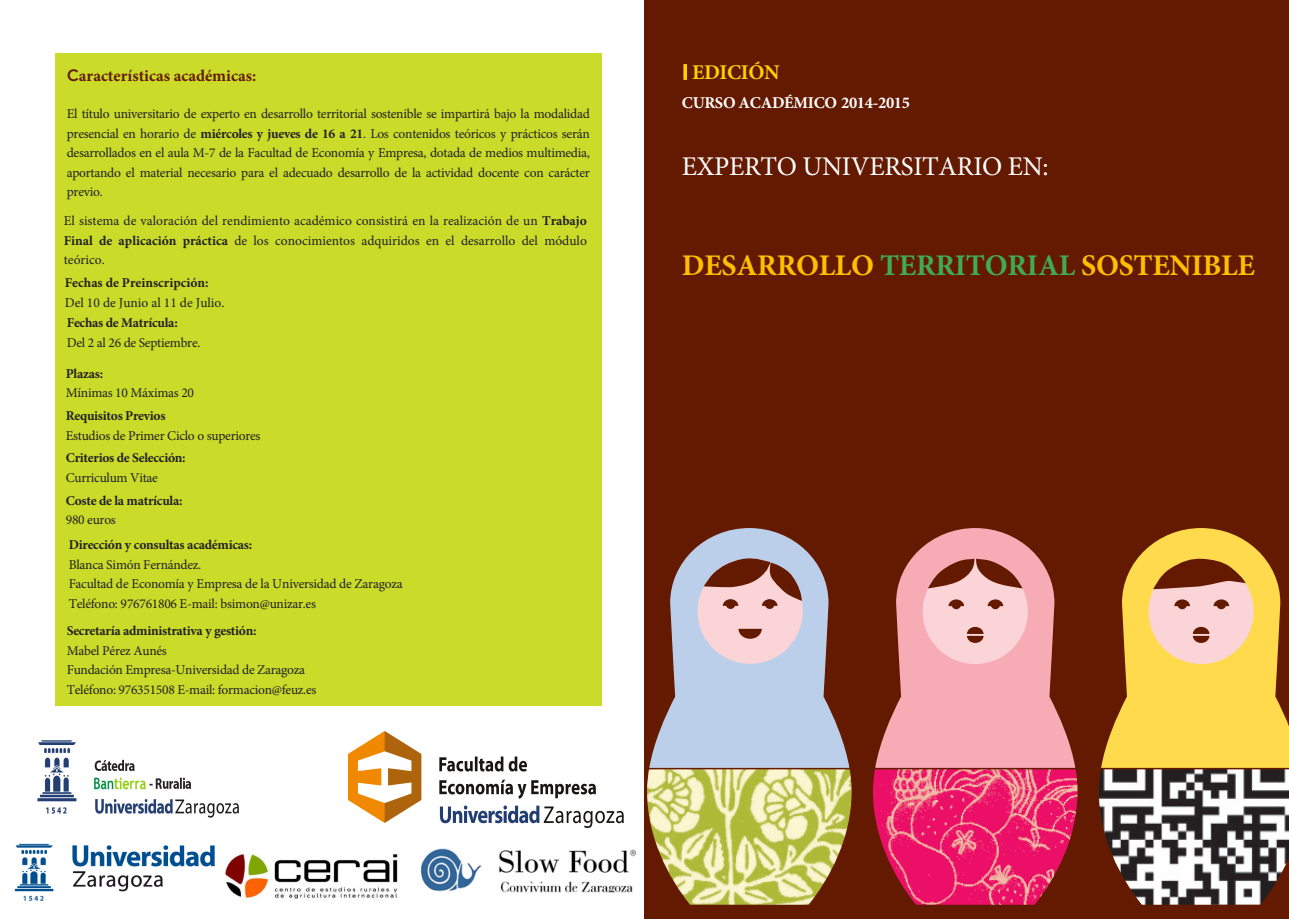
<style>
.page{position:relative;width:1289px;height:919px;background:#fff}
.page>*{position:absolute;margin:0;border:0;box-sizing:border-box;transform-origin:0 0}
.t1{font:700 30px "Minion Pro";letter-spacing:-.01em;color:#ffbf00}
.t2{font:27px "Minion Pro";letter-spacing:-.01em;color:#fff}
.t3{font:700 21px "Minion Pro";letter-spacing:-.02em;color:#fed304}
.t4{font:700 16.5px "Minion Pro";color:#641a00}
.t5{font:700 16.5px "Minion Pro";letter-spacing:-.02em;color:#fff}
.t6{font:13.5px/19.5px "Minion Pro";letter-spacing:-.02em;color:#231f20;text-align:justify}
.t7{font:700 13.5px "Minion Pro";letter-spacing:-.02em;color:#231f20}
.t8{font:13.5px "Minion Pro";color:#231f20}
.t9{font:700 13.5px "Minion Pro";color:#231f20}
.s1{font-family:"Gotham";font-weight:500}
.s2{font-weight:700}
.s3{color:#40aa55}
</style>
<div class="page">
<div style="left:55px;top:54px;width:547px;height:652px;background:#cadb2a"></div>
<div style="left:644px;top:0;width:644px;height:918px;background:#641a00"></div>
<svg style="left:873px;top:770px;width:205px;height:135px;background:#db2f65"></svg>
<svg style="left:875px;top:528px;width:201px;height:242px"></svg>
<div style="left:922px;top:559px;width:105px;height:105px;background:#fbd4d7;border-radius:50%"></div>
<svg style="left:948px;top:599px;width:16px;height:7px"></svg>
<svg style="left:987px;top:599px;width:16px;height:7px"></svg>
<div style="left:990px;top:600px;width:10px;height:9px;background:#641a00;border-radius:50%"></div>
<div style="left:951px;top:600px;width:10px;height:9px;background:#641a00;border-radius:50%"></div>
<svg style="left:967px;top:626px;width:16px;height:17px"></svg>
<svg style="left:927px;top:558px;width:95px;height:30px"></svg>
<svg style="left:1099px;top:770px;width:189px;height:135px;background:#89817f"></svg>
<svg style="left:1101px;top:528px;width:187px;height:242px"></svg>
<svg style="left:647px;top:770px;width:205px;height:135px;background:#c7bf74"></svg>
<svg style="left:649px;top:528px;width:201px;height:242px"></svg>
<div style="left:697px;top:558px;width:105px;height:105px;background:#fbd4d7;border-radius:50%"></div>
<div style="left:765px;top:599px;width:9px;height:10px;background:#641a00;border-radius:50%"></div>
<div style="left:726px;top:599px;width:9px;height:10px;background:#641a00;border-radius:50%"></div>
<svg style="left:738px;top:628px;width:23px;height:10px"></svg>
<svg style="left:703px;top:556px;width:99px;height:49px"></svg>
<img style="left:349px;top:731px;width:275px;height:97px">
<img style="left:224px;top:853px;width:174px;height:47px">
<img style="left:14px;top:843px;width:201px;height:58px">
<img style="left:37px;top:740px;width:202px;height:78px">
<img style="left:420px;top:848px;width:215px;height:44px">
<p class="t4" style="left:67px;top:64px;width:191px"><span class="s1">C</span>aracterísticas académicas:</p>
<p class="t6" style="left:67px;top:104px;width:524px">El título universitario de experto en desarrollo territorial sostenible se impartirá bajo la modalidad presencial en horario de <span class="s2">miércoles y jueves de 16 a 21</span>. Los contenidos teóricos y prácticos serán desarrollados en el aula M-7 de la Facultad de Economía y Empresa, dotada de medios multimedia, aportando el material necesario para el adecuado desarrollo de la actividad docente con carácter previo.</p>
<p class="t6" style="left:64px;top:211px;width:524px">El sistema de valoración del rendimiento académico consistirá en la realización de un <span class="s2">Trabajo Final de aplicación práctica</span> de los conocimientos adquiridos en el desarrollo del módulo teórico.</p>
<p class="t9" style="left:65px;top:273px;width:145px">Fechas de Preinscripción:</p>
<p class="t8" style="left:65px;top:293px;width:161px">Del 10 de Junio al 11 de Julio.</p>
<p class="t7" style="left:67px;top:313px;width:112px">Fechas de Matrícula:</p>
<p class="t6" style="left:67px;top:333px;width:135px">Del 2 al 26 de Septiembre.</p>
<p class="t7" style="left:66px;top:364px;width:39px">Plazas:</p>
<p class="t6" style="left:66px;top:383px;width:130px">Mínimas 10 Máximas 20</p>
<p class="t7" style="left:66px;top:406px;width:101px">Requisitos Previos</p>
<p class="t6" style="left:66px;top:425px;width:196px">Estudios de Primer Ciclo o superiores</p>
<p class="t7" style="left:66px;top:448px;width:121px">Criterios de Selección:</p>
<p class="t6" style="left:66px;top:468px;width:94px">Curriculum Vitae</p>
<p class="t7" style="left:66px;top:490px;width:118px">Coste de la matrícula:</p>
<p class="t6" style="left:66px;top:510px;width:52px">980 euros</p>
<p class="t7" style="left:69px;top:535px;width:185px">Dirección y consultas académicas:</p>
<p class="t6" style="left:69px;top:554px;width:335px;text-align:left">Blanca Simón Fernández.<br>Facultad de Economía y Empresa de la Universidad de Zaragoza<br>Teléfono: 976761806 E-mail: bsimon@unizar.es</p>
<p class="t7" style="left:67px;top:621px;width:191px">Secretaría administrativa y gestión:</p>
<p class="t6" style="left:67px;top:640px;width:251px;text-align:left">Mabel Pérez Aunés<br>Fundación Empresa-Universidad de Zaragoza<br>Teléfono: 976351508 E-mail: formacion@feuz.es</p>
<h3 class="t3" style="left:682px;top:58px;width:99px"><span class="s1">I</span> EDICIÓN</h3>
<p class="t5" style="left:682px;top:91px;width:230px">CURSO ACADÉMICO 2014-2015</p>
<h2 class="t2" style="left:682px;top:148px;width:368px">EXPERTO UNIVERSITARIO EN:</h2>
<h1 class="t1" style="left:682px;top:244px;width:574px">DESARROLLO <span class="s3">TERRITORIAL</span> SOSTENIBLE</h1>
</div>
